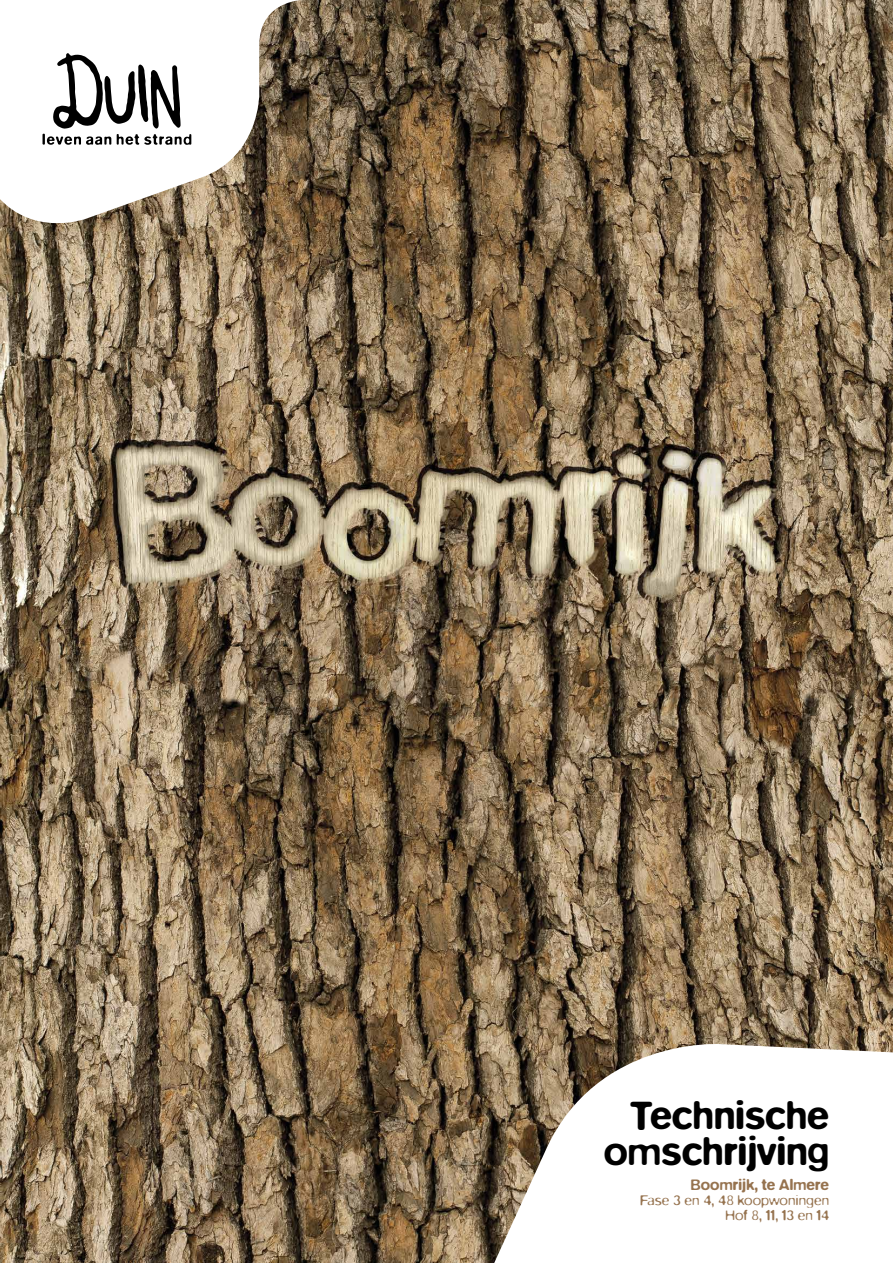
<style>
.page{position:relative;width:893px;height:1263px;background:#fff}
.page>*{position:absolute;margin:0;border:0;box-sizing:border-box;transform-origin:0 0}
.t1{font:500 40.5px/36px "Blur OT";color:#000;text-align:right}
.t2{font:300 15.75px/15px "Blur OT";color:#96734f;text-align:right}
.t3{font:500 15.75px "Blur OT";letter-spacing:.005em;color:#96734f}
</style>
<div class="page">
<img style="left:0;top:0;width:893px;height:1263px">
<svg style="left:489px;top:1038px;width:404px;height:225px"></svg>
<svg style="left:0;top:0;width:301px;height:237px"></svg>
<svg style="left:43px;top:53px;width:148px;height:92px"></svg>
<h1 class="t1" style="left:604px;top:1097px;width:227px">Technische omschrijving</h1>
<p class="t3" style="left:691px;top:1176px;width:140px">Boomrijk, te Almere</p>
<p class="t2" style="left:640px;top:1193px;width:191px">Fase 3 en 4, 48 koopwoningen<br>Hof 8, 11, 13 en 14</p>
</div>
